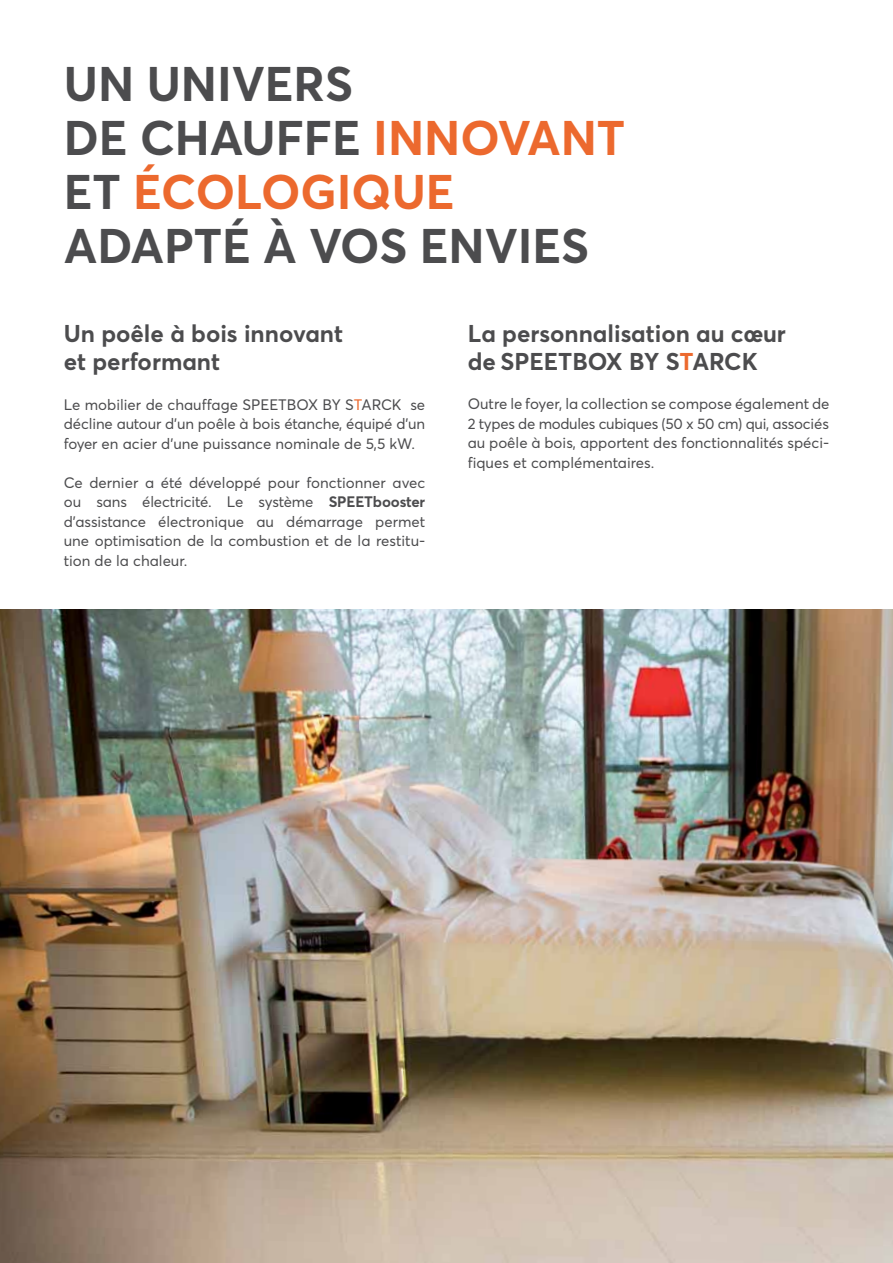
<style>
.page{position:relative;width:893px;height:1263px;background:#fff}
.page>*{position:absolute;margin:0;border:0;box-sizing:border-box;transform-origin:0 0}
.t1{font:700 48px/53.8px "Averta Std";color:#4c4c4e}
.t2{font:700 24px/28.5px "Averta Std";color:#4c4c4e}
.t3{font:15px/19.5px "Averta Std";color:#4c4c4e;text-align:justify}
.s1{color:#ec692e}
.s2{font-weight:700}
</style>
<div class="page">
<img style="left:0;top:610px;width:893px;height:653px">
<h1 class="t1" style="left:64px;top:60px;width:563px">UN UNIVERS<br>DE CHAUFFE <span class="s1">INNOVANT<br></span>ET <span class="s1">ÉCOLOGIQUE<br></span>ADAPTÉ À VOS ENVIES</h1>
<h2 class="t2" style="left:64px;top:320px;width:281px">Un poêle à bois innovant et performant</h2>
<p class="t3" style="left:64px;top:395px;width:363px">Le mobilier de chauffage SPEETBOX BY S<span class="s1">T</span>ARCK se décline autour d’un poêle à bois étanche, équipé d’un foyer en acier d’une puissance nominale de 5,5 kW.</p>
<p class="t3" style="left:64px;top:473px;width:363px">Ce dernier a été développé pour fonctionner avec ou sans électricité. Le système <span class="s2">SPEETbooster </span>d’assistance électronique au démarrage permet une optimisation de la combustion et de la restitu&shy;tion de la chaleur.</p>
<h2 class="t2" style="left:468px;top:320px;width:320px">La personnalisation au cœur de SPEETBOX BY S<span class="s1">T</span>ARCK</h2>
<p class="t3" style="left:468px;top:395px;width:363px">Outre le foyer, la collection se compose également de 2 types de modules cubiques (50 x 50 cm) qui, associés au poêle à bois, apportent des fonctionnalités spéci&shy;fiques et complémentaires.</p>
</div>
